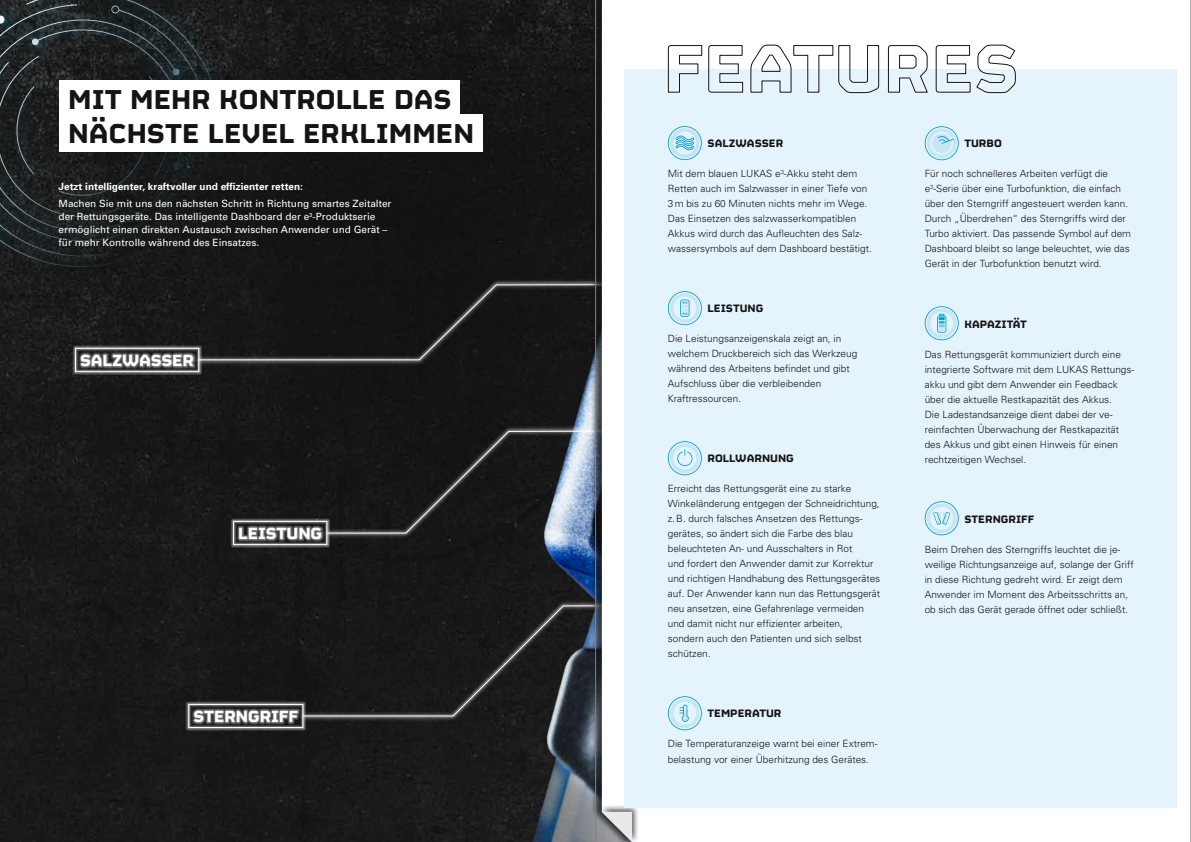
<style>
.page{position:relative;width:1191px;height:842px;background:#fff}
.page>*{position:absolute;margin:0;border:0;box-sizing:border-box;transform-origin:0 0}
.t1{font:700 30.5px/33.8px "FS Sinclair";color:#141414}
.t2{font:700 18px "FS Sinclair";color:#fff}
.t3{font:700 12px "FS Sinclair";color:#141414}
.t4{font:300 10px/15px "Univers";color:#141414}
.t5{font:10px/13px "Univers";color:#fff}
.t6{font:700 10px "Univers";color:#fff}
</style>
<div class="page">
<div style="left:0;top:0;width:320px;height:842px;background:#181818"></div>
<svg style="left:0;top:0;width:296px;height:312px;background:#191919"></svg>
<svg style="left:0;top:0;width:230px;height:286px;background:#1f2223"></svg>
<svg style="left:111px;top:5px;width:9px;height:9px"></svg>
<svg style="left:0;top:56px;width:180px;height:165px;background:#202323"></svg>
<svg style="left:32px;top:38px;width:7px;height:8px"></svg>
<svg style="left:0;top:15px;width:5px;height:9px"></svg>
<img style="left:320px;top:0;width:270px;height:842px">
<svg style="left:299px;top:547px;width:291px;height:175px;background:#272728"></svg>
<svg style="left:302px;top:549px;width:288px;height:168px;background:#1e1e1f"></svg>
<svg style="left:194px;top:279px;width:396px;height:86px;background:#202020"></svg>
<svg style="left:198px;top:283px;width:392px;height:78px;background:#1d1d1d"></svg>
<svg style="left:72px;top:345px;width:130px;height:29px;background:#636363"></svg>
<div style="left:75px;top:348px;width:124px;height:24px;border:1px solid #fff"></div>
<svg style="left:230px;top:518px;width:96px;height:29px;background:#5e5e5e"></svg>
<div style="left:233px;top:521px;width:94px;height:24px;border:1px solid #fff"></div>
<svg style="left:186px;top:701px;width:120px;height:29px;background:#606060"></svg>
<div style="left:188px;top:704px;width:115px;height:24px;border:1px solid #fff"></div>
<div style="left:60px;top:81px;width:400px;height:37px;background:#fff"></div>
<div style="left:60px;top:114px;width:423px;height:38px;background:#fff"></div>
<div style="left:599px;top:804px;width:41px;height:38px;background:#141414;opacity:.75"></div>
<svg style="left:602px;top:812px;width:30px;height:30px"></svg>
<div style="left:624px;top:69px;width:552px;height:738px;background:#e4f3fc"></div>
<svg style="left:668px;top:126px;width:34px;height:34px"></svg>
<svg style="left:668px;top:696px;width:34px;height:34px"></svg>
<svg style="left:924px;top:126px;width:34px;height:35px"></svg>
<svg style="left:326px;top:291px;width:633px;height:294px"></svg>
<div style="left:657px;top:34px;width:369px;height:70px;background:linear-gradient(to bottom,#fff,#dff0fb)"></div>
<svg style="left:667px;top:44px;width:349px;height:50px"></svg>
<hr style="left:595px;top:0;width:1px;height:842px;background:#818281">
<hr style="left:1190px;top:0;width:1px;height:842px;background:#818281">
<h1 class="t1" style="left:68px;top:78px;width:407px">MIT MEHR KONTROLLE DAS<br>NÄCHSTE LEVEL ERKLIMMEN</h1>
<p class="t6" style="left:59px;top:180px;width:246px">Jetzt intelligenter, kraftvoller und effizienter retten:</p>
<p class="t5" style="left:59px;top:197px;width:334px">Machen Sie mit uns den nächsten Schritt in Richtung smartes Zeitalter der Rettungsgeräte. Das intelligente Dashboard der e<sup>3</sup>-Produktserie ermöglicht einen direkten Austausch zwischen Anwender und Gerät – für mehr Kontrolle während des Einsatzes.</p>
<h2 class="t2" style="left:80px;top:344px;width:115px">SALZWASSER</h2>
<h2 class="t2" style="left:238px;top:517px;width:85px">LEISTUNG</h2>
<h2 class="t2" style="left:193px;top:700px;width:106px">STERNGRIFF</h2>
<p class="t3" style="left:707px;top:133px;width:77px">SALZWASSER</p>
<p class="t4" style="left:668px;top:166px;width:205px">Mit dem blauen LUKAS e<sup>3</sup>-Akku steht dem Retten auch im Salzwasser in einer Tiefe von 3m bis zu 60 Minuten nichts mehr im Wege.<br>Das Einsetzen des salzwasserkompatiblen Akkus wird durch das Aufleuchten des Salz&shy;wassersymbols auf dem Dashboard bestätigt.</p>
<p class="t3" style="left:707px;top:298px;width:57px">LEISTUNG</p>
<p class="t4" style="left:668px;top:331px;width:191px">Die Leistungsanzeigenskala zeigt an, in welchem Druckbereich sich das Werkzeug während des Arbeitens befindet und gibt Aufschluss über die verbleibenden Kraftressourcen.</p>
<p class="t3" style="left:707px;top:448px;width:88px">ROLLWARNUNG</p>
<p class="t4" style="left:668px;top:481px;width:214px">Erreicht das Rettungsgerät eine zu starke Winkeländerung entgegen der Schneidrichtung, z.B. durch falsches Ansetzen des Rettungs&shy;gerätes, so ändert sich die Farbe des blau beleuchteten An- und Ausschalters in Rot<br>und fordert den Anwender damit zur Korrektur und richtigen Handhabung des Rettungsgerätes auf. Der Anwender kann nun das Rettungsgerät neu ansetzen, eine Gefahrenlage vermeiden und damit nicht nur effizienter arbeiten, sondern auch den Patienten und sich selbst schützen.</p>
<p class="t3" style="left:707px;top:703px;width:76px">TEMPERATUR</p>
<p class="t4" style="left:668px;top:736px;width:211px">Die Temperaturanzeige warnt bei einer Extrem&shy;belastung vor einer Überhitzung des Gerätes.</p>
<p class="t3" style="left:964px;top:133px;width:39px">TURBO</p>
<p class="t4" style="left:924px;top:166px;width:208px">Für noch schnelleres Arbeiten verfügt die e<sup>3</sup>-Serie über eine Turbofunktion, die einfach über den Sterngriff angesteuert werden kann.<br>Durch „Überdrehen“ des Sterngriffs wird der Turbo aktiviert. Das passende Symbol auf dem Dashboard bleibt so lange beleuchtet, wie das Gerät in der Turbofunktion benutzt wird.</p>
<p class="t3" style="left:964px;top:313px;width:64px">KAPAZITÄT</p>
<p class="t4" style="left:924px;top:346px;width:211px">Das Rettungsgerät kommuniziert durch eine integrierte Software mit dem LUKAS Rettungs&shy;akku und gibt dem Anwender ein Feedback über die aktuelle Restkapazität des Akkus.<br>Die Ladestandsanzeige dient dabei der ve&shy;reinfachten Überwachung der Restkapazität des Akkus und gibt einen Hinweis für einen rechtzeitigen Wechsel.</p>
<p class="t3" style="left:964px;top:508px;width:71px">STERNGRIFF</p>
<p class="t4" style="left:924px;top:541px;width:210px">Beim Drehen des Sterngriffs leuchtet die je&shy;weilige Richtungsanzeige auf, solange der Griff in diese Richtung gedreht wird. Er zeigt dem Anwender im Moment des Arbeitsschritts an, ob sich das Gerät gerade öffnet oder schließt.</p>
</div>
